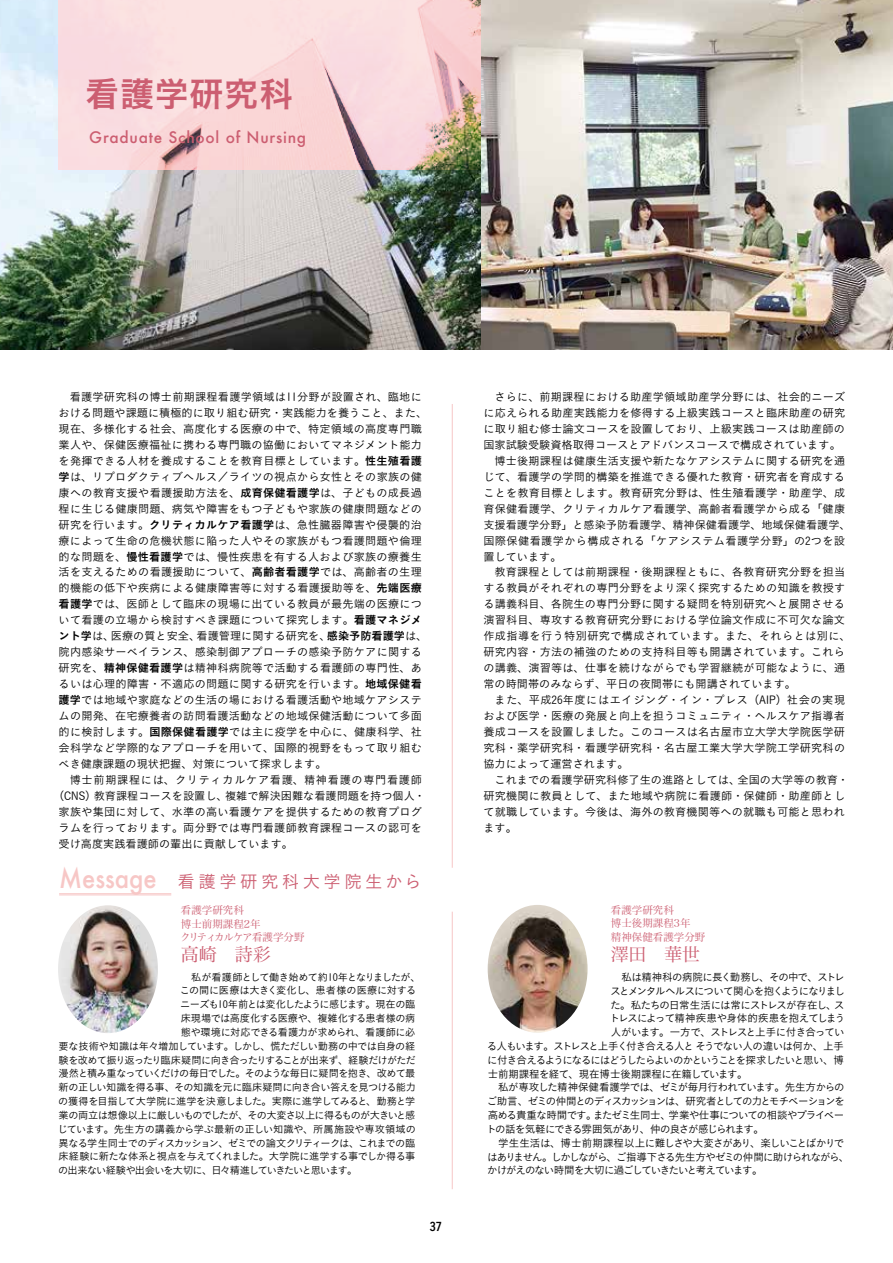
<style>
.page{position:relative;width:893px;height:1263px;background:#fff}
.page>*{position:absolute;margin:0;border:0;box-sizing:border-box;transform-origin:0 0}
.t1{font:34.8px "Koburina Go Std W6";color:#cc5e71}
.t2{font:500 26.4px "Futura";color:#f7c7c6;scale:.9 1}
.t3{font:18px "Hira Min Pro N W3";color:#cc5e71}
.t4{font:17.4px "Koburina Go Std W3";letter-spacing:.2em;color:#cc5e71}
.t5{font:500 15.45px "Futura";letter-spacing:.05em;color:#cc5e71}
.t6{font:12px "Koburina Go Std W6";color:#000}
.t7{font:11.1px/15.9px "Koburina Go Std W3";letter-spacing:.015em;color:#000}
.t8{font:11.1px "Koburina Go Std W3";letter-spacing:.06em;color:#000}
.t9{font:10.5px "Koburina Go Std W3";letter-spacing:-.09em;color:#000}
.t10{font:10.5px "Koburina Go Std W3";letter-spacing:-.05em;color:#000}
.t11{font:10.5px "Koburina Go Std W3";letter-spacing:-.065em;color:#000}
.t12{font:10.5px/13.5px "Hira Min Pro N W3";color:#cc5e71}
.t13{font:10.5px "Koburina Go Std W3";letter-spacing:-.115em;color:#000}
.t14{font:10.5px "Koburina Go Std W3";letter-spacing:-.12em;color:#000}
.t15{font:10.5px "Koburina Go Std W3";letter-spacing:-.01em;color:#000}
.t16{font:10.5px "Koburina Go Std W3";letter-spacing:-.055em;color:#000}
.t17{font:10.2px "Koburina Go Std W3";letter-spacing:-.055em;color:#000}
.t18{font:10.2px "Koburina Go Std W3";letter-spacing:-.085em;color:#000}
.t19{font:10.2px "Koburina Go Std W3";letter-spacing:-.075em;color:#000}
.t20{font:10.2px "Koburina Go Std W3";letter-spacing:-.095em;color:#000}
.t21{font:10.2px "Koburina Go Std W3";letter-spacing:-.015em;color:#000}
.t22{font:10.2px "Koburina Go Std W3";letter-spacing:-.1em;color:#000}
.t23{font:10.2px "Koburina Go Std W3";letter-spacing:-.09em;color:#000}
.t24{font:10.2px "Koburina Go Std W3";letter-spacing:-.02em;color:#000}
.t25{font:10.2px "Koburina Go Std W3";letter-spacing:-.035em;color:#000}
.s1{font-family:"Koburina Go Std W6"}
</style>
<div class="page">
<img style="left:0;top:0;width:893px;height:349px">
<svg style="left:59px;top:0;width:422px;height:170px;background:#f2d4d4"></svg>
<img style="left:488px;top:905px;width:100px;height:128px">
<hr style="left:59px;top:893px;width:112px;height:1px;background:#f7c7c6">
<hr style="left:59px;top:895px;width:112px;height:1px;background:#f7c7c6">
<img style="left:58px;top:905px;width:100px;height:128px">
<hr style="left:452px;top:404px;width:1px;height:464px;background:#f7c7c6">
<hr style="left:452px;top:912px;width:1px;height:277px;background:#f7c7c6">
<h1 class="t1" style="left:85px;top:67px;width:210px">看護学研究科</h1>
<h3 class="t5" style="left:89px;top:127px;width:218px">Graduate School of Nursing</h3>
<p class="t7" style="left:59px;top:389px;width:365px">　看護学研究科の博士前期課程看護学領域は11分野が設置され、臨地に</p>
<p class="t7" style="left:59px;top:405px;width:370px">おける問題や課題に積極的に取り組む研究・実践能力を養うこと、また、</p>
<p class="t7" style="left:59px;top:421px;width:365px">現在、多様化する社会、高度化する医療の中で、特定領域の高度専門職</p>
<p class="t7" style="left:59px;top:437px;width:365px">業人や、保健医療福祉に携わる専門職の協働においてマネジメント能力</p>
<p class="t7" style="left:59px;top:452px;width:365px">を発揮できる人材を養成することを教育目標としています。<span class="s1">性生殖看護</span></p>
<p class="t7" style="left:59px;top:468px;width:365px"><span class="s1">学</span>は、リプロダクティブへルス／ライツの視点から女性とその家族の健</p>
<p class="t7" style="left:59px;top:484px;width:365px">康への教育支援や看護援助方法を、<span class="s1">成育保健看護学</span>は、子どもの成長過</p>
<p class="t7" style="left:59px;top:500px;width:365px">程に生じる健康問題、病気や障害をもつ子どもや家族の健康問題などの</p>
<p class="t7" style="left:59px;top:516px;width:365px">研究を行います。<span class="s1">クリティカルケア看護学</span>は、急性臓器障害や侵襲的治</p>
<p class="t7" style="left:59px;top:532px;width:365px">療によって生命の危機状態に陥った人やその家族がもつ看護問題や倫理</p>
<p class="t7" style="left:59px;top:548px;width:365px">的な問題を、<span class="s1">慢性看護学</span>では、慢性疾患を有する人および家族の療養生</p>
<p class="t7" style="left:59px;top:564px;width:365px">活を支えるための看護援助について、<span class="s1">高齢者看護学</span>では、高齢者の生理</p>
<p class="t7" style="left:59px;top:580px;width:365px">的機能の低下や疾病による健康障害等に対する看護援助等を、<span class="s1">先端医療</span></p>
<p class="t7" style="left:59px;top:596px;width:365px"><span class="s1">看護学</span>では、医師として臨床の現場に出ている教員が最先端の医療につ</p>
<p class="t7" style="left:59px;top:612px;width:365px">いて看護の立場から検討すべき課題について探究します。<span class="s1">看護マネジメ</span></p>
<p class="t7" style="left:59px;top:628px;width:370px"><span class="s1">ント学</span>は、医療の質と安全、看護管理に関する研究を、<span class="s1">感染予防看護学</span>は、</p>
<p class="t7" style="left:59px;top:644px;width:365px">院内感染サーベイランス、感染制御アプローチの感染予防ケアに関する</p>
<p class="t7" style="left:59px;top:660px;width:365px">研究を、<span class="s1">精神保健看護学</span>は精神科病院等で活動する看護師の専門性、あ</p>
<p class="t7" style="left:59px;top:676px;width:365px">るいは心理的障害・不適応の問題に関する研究を行います。<span class="s1">地域保健看</span></p>
<p class="t7" style="left:59px;top:692px;width:365px"><span class="s1">護学</span>では地域や家庭などの生活の場における看護活動や地域ケアシステ</p>
<p class="t7" style="left:59px;top:708px;width:365px">ムの開発、在宅療養者の訪問看護活動などの地域保健活動について多面</p>
<p class="t7" style="left:59px;top:724px;width:365px">的に検討します。<span class="s1">国際保健看護学</span>では主に疫学を中心に、健康科学、社</p>
<p class="t7" style="left:59px;top:740px;width:365px">会科学など学際的なアプローチを用いて、国際的視野をもって取り組む</p>
<p class="t7" style="left:59px;top:756px;width:269px">べき健康課題の現状把握、対策について探求します。</p>
<p class="t8" style="left:59px;top:771px;width:365px">　博士前期課程には、クリティカルケア看護、精神看護の専門看護師</p>
<p class="t7" style="left:53px;top:787px;width:374px">（CNS）教育課程コースを設置し、複雑で解決困難な看護問題を持つ個人・</p>
<p class="t7" style="left:59px;top:803px;width:365px">家族や集団に対して、水準の高い看護ケアを提供するための教育プログ</p>
<p class="t7" style="left:59px;top:819px;width:365px">ラムを行っております。両分野では専門看護師教育課程コースの認可を</p>
<p class="t7" style="left:59px;top:835px;width:236px">受け高度実践看護師の輩出に貢献しています。</p>
<h2 class="t2" style="left:59px;top:860px;width:110px">Message</h2>
<h3 class="t4" style="left:178px;top:868px;width:245px">看護学研究科大学院生から</h3>
<p class="t12" style="left:180px;top:902px;width:136px">看護学研究科<br>博士前期課程2年<br>クリティカルケア看護学分野　</p>
<h3 class="t3" style="left:181px;top:939px;width:91px">高崎　詩彩</h3>
<p class="t17" style="left:191px;top:969px;width:231px">私が看護師として働き始めて約10年となりましたが、</p>
<p class="t24" style="left:180px;top:983px;width:238px">この間に医療は大きく変化し、患者様の医療に対する</p>
<p class="t23" style="left:180px;top:997px;width:237px">ニーズも10年前とは変化したように感じます。現在の臨</p>
<p class="t17" style="left:181px;top:1010px;width:236px">床現場では高度化する医療や、複雑化する患者様の病</p>
<p class="t25" style="left:181px;top:1024px;width:236px">態や環境に対応できる看護力が求められ、看護師に必</p>
<p class="t17" style="left:59px;top:1038px;width:358px">要な技術や知識は年々増加しています。しかし、慌ただしい勤務の中では自身の経</p>
<p class="t19" style="left:59px;top:1052px;width:359px">験を改めて振り返ったり臨床疑問に向き合ったりすることが出来ず、経験だけがただ</p>
<p class="t18" style="left:59px;top:1066px;width:358px">漫然と積み重なっていくだけの毎日でした。そのような毎日に疑問を抱き、改めて最</p>
<p class="t17" style="left:59px;top:1080px;width:359px">新の正しい知識を得る事、その知識を元に臨床疑問に向き合い答えを見つける能力</p>
<p class="t17" style="left:58px;top:1093px;width:359px">の獲得を目指して大学院に進学を決意しました。実際に進学してみると、勤務と学</p>
<p class="t18" style="left:59px;top:1107px;width:358px">業の両立は想像以上に厳しいものでしたが、その大変さ以上に得るものが大きいと感</p>
<p class="t21" style="left:58px;top:1121px;width:360px">じています。先生方の講義から学ぶ最新の正しい知識や、所属施設や専攻領域の</p>
<p class="t20" style="left:59px;top:1135px;width:358px">異なる学生同士でのディスカッション、ゼミでの論文クリティークは、これまでの臨</p>
<p class="t17" style="left:59px;top:1149px;width:358px">床経験に新たな体系と視点を与えてくれました。大学院に進学する事でしか得る事</p>
<p class="t22" style="left:58px;top:1162px;width:301px">の出来ない経験や出会いを大切に、日々精進していきたいと思います。</p>
<p class="t6" style="left:430px;top:1217px;width:13px">37</p>
<p class="t7" style="left:483px;top:389px;width:369px">　さらに、前期課程における助産学領域助産学分野には、社会的ニーズに応えられる助産実践能力を修得する上級実践コースと臨床助産の研究に取り組む修士論文コースを設置しており、上級実践コースは助産師の国家試験受験資格取得コースとアドバンスコースで構成されています。　博士後期課程は健康生活支援や新たなケアシステムに関する研究を通じて、看護学の学問的構築を推進できる優れた教育・研究者を育成することを教育目標とします。教育研究分野は、性生殖看護学・助産学、成育保健看護学、クリティカルケア看護学、高齢者看護学から成る「健康支援看護学分野」と感染予防看護学、精神保健看護学、地域保健看護学、国際保健看護学から構成される「ケアシステム看護学分野」の2つを設置しています。<br>　教育課程としては前期課程・後期課程ともに、各教育研究分野を担当する教員がそれぞれの専門分野をより深く探究するための知識を教授する講義科目、各院生の専門分野に関する疑問を特別研究へと展開させる演習科目、専攻する教育研究分野における学位論文作成に不可欠な論文作成指導を行う特別研究で構成されています。また、それらとは別に、研究内容・方法の補強のための支持科目等も開講されています。これらの講義、演習等は、仕事を続けながらでも学習継続が可能なように、通常の時間帯のみならず、平日の夜間帯にも開講されています。<br>　また、平成26年度にはエイジング・イン・プレス（AIP）社会の実現および医学・医療の発展と向上を担うコミュニティ・ヘルスケア指導者養成コースを設置しました。このコースは名古屋市立大学大学院医学研究科・薬学研究科・看護学研究科・名古屋工業大学大学院工学研究科の協力によって運営されます。<br>　これまでの看護学研究科修了生の進路としては、全国の大学等の教育・研究機関に教員として、また地域や病院に看護師・保健師・助産師として就職しています。今後は、海外の教育機関等への就職も可能と思われます。</p>
<p class="t12" style="left:611px;top:902px;width:96px">看護学研究科　<br>博士後期課程3年<br>精神保健看護学分野</p>
<h3 class="t3" style="left:611px;top:939px;width:91px">澤田　華世</h3>
<p class="t11" style="left:621px;top:969px;width:225px">私は精神科の病院に長く勤務し、その中で、ストレ</p>
<p class="t9" style="left:610px;top:983px;width:236px">スとメンタルヘルスについて関心を抱くようになりまし</p>
<p class="t9" style="left:610px;top:997px;width:236px">た。私たちの日常生活には常にストレスが存在し、ス</p>
<p class="t16" style="left:609px;top:1010px;width:237px">トレスによって精神疾患や身体的疾患を抱えてしまう</p>
<p class="t9" style="left:611px;top:1024px;width:235px">人がいます。一方で、ストレスと上手に付き合ってい</p>
<p class="t9" style="left:487px;top:1038px;width:359px">る人もいます。ストレスと上手く付き合える人と そうでない人の違いは何か、上手</p>
<p class="t13" style="left:487px;top:1052px;width:358px">に付き合えるようになるにはどうしたらよいのかということを探求したいと思い、博</p>
<p class="t15" style="left:488px;top:1066px;width:261px">士前期課程を経て、現在博士後期課程に在籍しています。</p>
<p class="t10" style="left:498px;top:1079px;width:348px">私が専攻した精神保健看護学では、ゼミが毎月行われています。先生方からの</p>
<p class="t14" style="left:487px;top:1093px;width:360px">ご助言、ゼミの仲間とのディスカッションは、研究者としての力とモチベーションを</p>
<p class="t11" style="left:488px;top:1107px;width:358px">高める貴重な時間です。またゼミ生同士、学業や仕事についての相談やプライベー</p>
<p class="t9" style="left:486px;top:1121px;width:279px">トの話を気軽にできる雰囲気があり、仲の良さが感じられます。</p>
<p class="t10" style="left:498px;top:1135px;width:348px">学生生活は、博士前期課程以上に難しさや大変さがあり、楽しいことばかりで</p>
<p class="t9" style="left:487px;top:1149px;width:364px">はありません。しかしながら、ご指導下さる先生方やゼミの仲間に助けられながら、</p>
<p class="t9" style="left:487px;top:1162px;width:277px">かけがえのない時間を大切に過ごしていきたいと考えています。</p>
</div>
